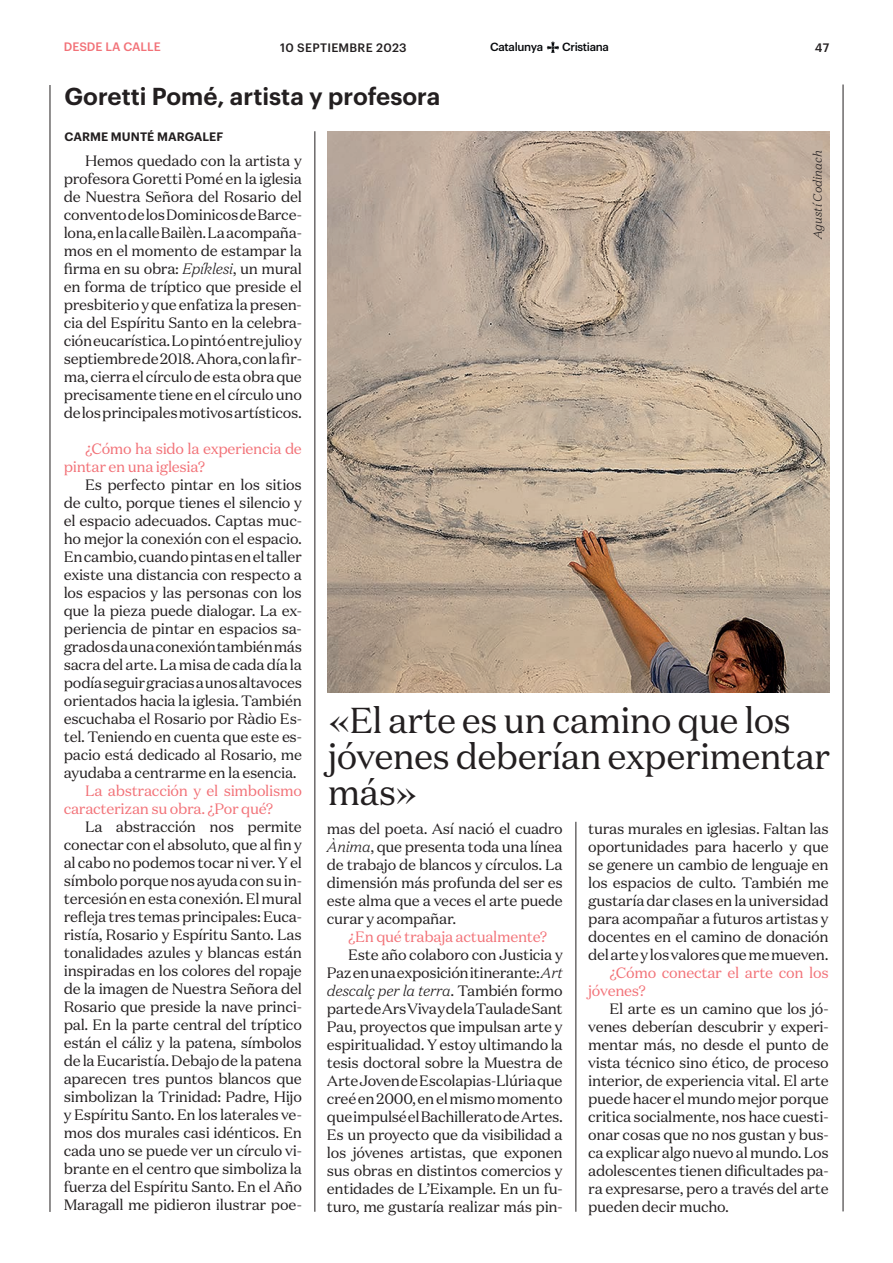
<style>
.page{position:relative;width:893px;height:1263px;background:#fff}
.page>*{position:absolute;margin:0;border:0;box-sizing:border-box;transform-origin:0 0}
.t1{font:36px/36px "Domaine Text";letter-spacing:-.02em;color:#231f20}
.t2{font:600 24px "Graphik";color:#231f20}
.t3{font:15px/18px "Domaine Text";letter-spacing:-.02em;color:#231f20;text-align:justify}
.t4{font:15px/18px "Domaine Text";letter-spacing:-.02em;color:#f27278}
.t5{font:500 12px "Graphik";letter-spacing:.025em;color:#231f20}
.t6{font:600 12px "Graphik";letter-spacing:.005em;color:#231f20}
.t7{font:italic 300 12px "Domaine Text";color:#231f20}
.t8{font:500 12px "Graphik";color:#f27278}
.t9{font:500 11.55px "Graphik";letter-spacing:-.03em;color:#07090c}
.s1{font-weight:300;font-style:italic}
</style>
<div class="page">
<svg style="left:547px;top:42px;width:12px;height:11px"></svg>
<hr style="left:843px;top:85px;width:1px;height:1126px;background:#231f20">
<hr style="left:50px;top:85px;width:1px;height:1127px;background:#231f20">
<hr style="left:576px;top:822px;width:1px;height:390px;background:#231f20">
<hr style="left:315px;top:131px;width:1px;height:1081px;background:#231f20">
<img style="left:328px;top:131px;width:502px;height:561px">
<p class="t8" style="left:64px;top:38px;width:98px">DESDE LA CALLE</p>
<p class="t5" style="left:280px;top:38px;width:128px">10 SEPTIEMBRE 2023</p>
<p class="t9" style="left:490px;top:38px;width:54px">Catalunya</p>
<p class="t9" style="left:562px;top:38px;width:48px">Cristiana</p>
<p class="t5" style="left:815px;top:38px;width:16px">47</p>
<h2 class="t2" style="left:64px;top:78px;width:377px">Goretti Pomé, artista y profesora</h2>
<p class="t6" style="left:65px;top:128px;width:160px">CARME MUNTÉ MARGALEF</p>
<p class="t7" style="left:810px;top:239px;width:91px;rotate:-90deg">Agustí Codinach</p>
<p class="t3" style="left:64px;top:152px;width:240px;text-indent:21px">Hemos quedado con la artista y profesora Goretti Pomé en la iglesia de Nuestra Señora del Rosario del convento de los Dominicos de Barce&shy;lona, en la calle Bailèn. La acompaña&shy;mos en el momento de estampar la firma en su obra: <span class="s1">Epíklesi</span>, un mural en forma de tríptico que preside el presbiterio y que enfatiza la presen&shy;cia del Espíritu Santo en la celebra&shy;ción eucarística. Lo pintó entre julio y septiembre de 2018. Ahora, con la fir&shy;ma, cierra el círculo de esta obra que precisamente tiene en el círculo uno de los principales motivos artísticos.</p>
<p class="t4" style="left:64px;top:440px;width:240px;text-indent:21px">¿Cómo ha sido la experiencia de pintar en una iglesia?</p>
<p class="t3" style="left:64px;top:476px;width:240px;text-indent:21px">Es perfecto pintar en los sitios de culto, porque tienes el silencio y el espacio adecuados. Captas muc&shy;ho mejor la conexión con el espacio.<br>En cambio, cuando pintas en el taller existe una distancia con respecto a los espacios y las personas con los que la pieza puede dialogar. La ex&shy;periencia de pintar en espacios sa&shy;grados da una conexión también más sacra del arte. La misa de cada día la podía seguir gracias a unos altavoces orientados hacia la iglesia. También escuchaba el Rosario por Ràdio Es&shy;tel. Teniendo en cuenta que este es&shy;pacio está dedicado al Rosario, me ayudaba a centrarme en la esencia.</p>
<p class="t4" style="left:64px;top:782px;width:240px;text-indent:21px">La abstracción y el simbolismo caracterizan su obra. ¿Por qué?</p>
<p class="t3" style="left:64px;top:818px;width:240px;text-indent:21px">La abstracción nos permite conectar con el absoluto, que al fin y al cabo no podemos tocar ni ver. Y el símbolo porque nos ayuda con su in&shy;tercesión en esta conexión. El mural refleja tres temas principales: Euca&shy;ristía, Rosario y Espíritu Santo. Las tonalidades azules y blancas están inspiradas en los colores del ropaje de la imagen de Nuestra Señora del Rosario que preside la nave princi&shy;pal. En la parte central del tríptico están el cáliz y la patena, símbolos de la Eucaristía. Debajo de la patena aparecen tres puntos blancos que simbolizan la Trinidad: Padre, Hijo y Espíritu Santo. En los laterales ve&shy;mos dos murales casi idénticos. En cada uno se puede ver un círculo vi&shy;brante en el centro que simboliza la fuerza del Espíritu Santo. En el Año Maragall me pidieron ilustrar poe-</p>
<p class="t3" style="left:588px;top:819px;width:242px">turas murales en iglesias. Faltan las oportunidades para hacerlo y que se genere un cambio de lenguaje en los espacios de culto. También me gustaría dar clases en la universidad para acompañar a futuros artistas y docentes en el camino de donación del arte y los valores que me mueven.</p>
<h1 class="t1" style="left:328px;top:702px;width:504px">«El arte es un camino que los jóvenes deberían experimentar más»</h1>
<p class="t3" style="left:327px;top:819px;width:237px">mas del poeta. Así nació el cuadro <span class="s1">Ànima</span>, que presenta toda una línea de trabajo de blancos y círculos. La dimensión más profunda del ser es este alma que a veces el arte puede curar y acompañar.</p>
<p class="t4" style="left:348px;top:927px;width:201px">¿En qué trabaja actualmente?</p>
<p class="t3" style="left:327px;top:945px;width:237px;text-indent:21px">Este año colaboro con Justicia y Paz en una exposición itinerante: <span class="s1">Art descalç per la terra</span>. También formo parte de Ars Viva y de la Taula de Sant Pau, proyectos que impulsan arte y espiritualidad. Y estoy ultimando la tesis doctoral sobre la Muestra de Arte Joven de Escolapias-Llúria que creé en 2000, en el mismo momento que impulsé el Bachillerato de Artes.<br>Es un proyecto que da visibilidad a los jóvenes artistas, que exponen sus obras en distintos comercios y entidades de L’Eixample. En un fu&shy;turo, me gustaría realizar más pin-</p>
<p class="t4" style="left:588px;top:963px;width:242px;text-indent:21px">¿Cómo conectar el arte con los jóvenes?</p>
<p class="t3" style="left:588px;top:999px;width:242px;text-indent:21px">El arte es un camino que los jó&shy;venes deberían descubrir y experi&shy;mentar más, no desde el punto de vista técnico sino ético, de proceso interior, de experiencia vital. El arte puede hacer el mundo mejor porque critica socialmente, nos hace cuesti&shy;onar cosas que no nos gustan y bus&shy;ca explicar algo nuevo al mundo. Los adolescentes tienen dificultades pa&shy;ra expresarse, pero a través del arte pueden decir mucho.</p>
</div>
